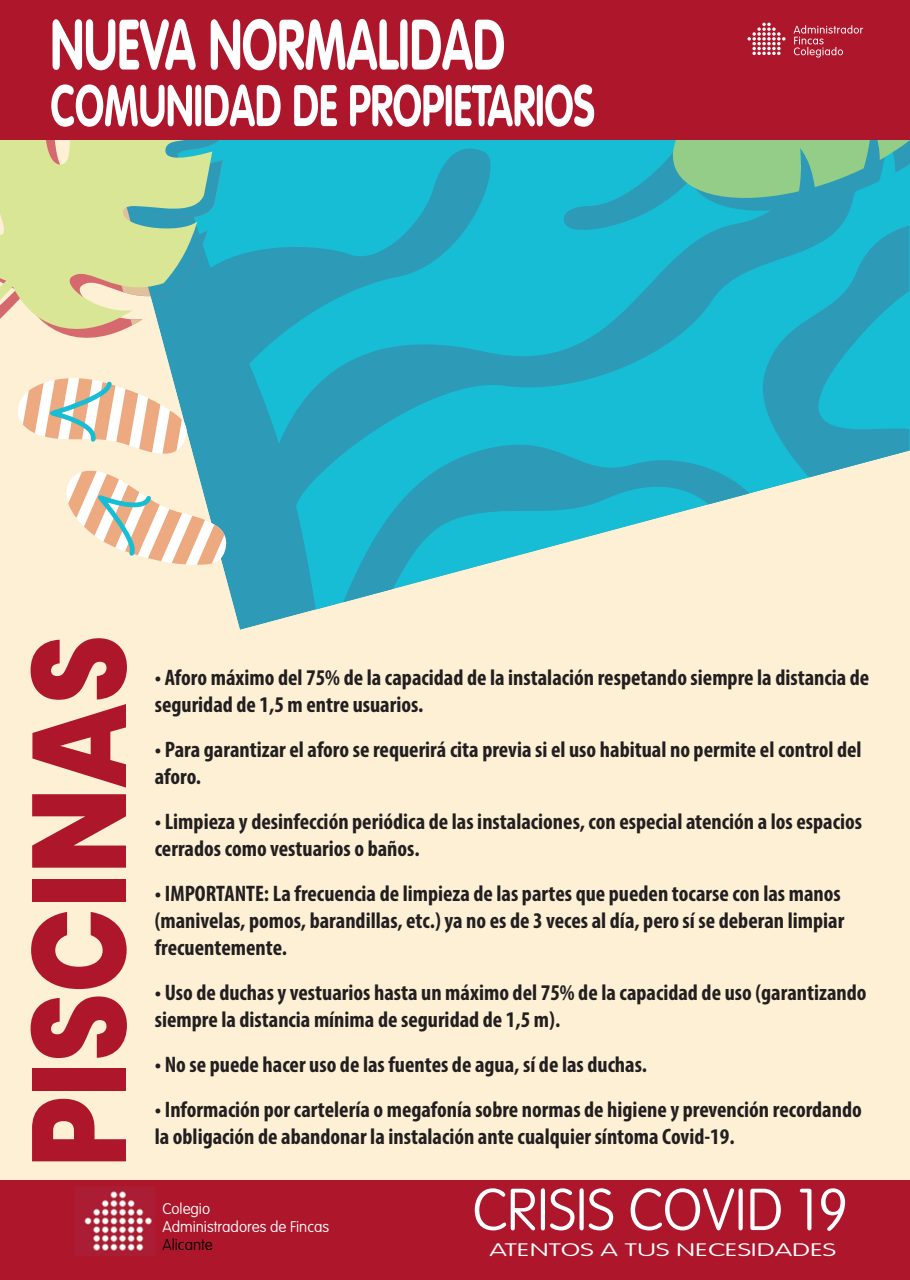
<style>
.page{position:relative;width:910px;height:1280px;background:#fff}
.page>*{position:absolute;margin:0;border:0;box-sizing:border-box;transform-origin:0 0}
.t1{font:800 132.75px "Poppins";color:#ae172b;scale:.85 1}
.t2{font:700 condensed 70.05px "VAG Rounded";color:#fff;scale:.93 1}
.t3{font:100 58.05px "VAG Rounded Std";color:#fff}
.t4{font:700 condensed 57.6px "VAG Rounded";color:#fff;scale:.93 1}
.t5{font:700 condensed 22.5px/27px "Myriad Pro";color:#231f20}
.t6{font:100 17.85px "VAG Rounded Std";color:#fff;scale:1.61 1}
.t7{font:100 15.15px/18.3px "VAG Rounded Std";color:#fff}
.t8{font:100 15.15px "VAG Rounded Std";color:#000001}
</style>
<div class="page">
<div style="left:0;top:0;width:910px;height:1274px;background:#fdf0d5"></div>
<svg style="left:189px;top:388px;width:155px;height:221px;background:#3fa7be"></svg>
<svg style="left:343px;top:537px;width:244px;height:65px"></svg>
<svg style="left:189px;top:296px;width:79px;height:92px;background:#299fbb"></svg>
<svg style="left:268px;top:139px;width:641px;height:398px;background:#2db4ca"></svg>
<svg style="left:556px;top:139px;width:353px;height:94px;background:#1eb0ca"></svg>
<svg style="left:680px;top:205px;width:229px;height:13px;background:#1fadc8"></svg>
<svg style="left:665px;top:139px;width:244px;height:66px;background:#66ba9d"></svg>
<svg style="left:240px;top:139px;width:144px;height:157px;background:#1db2cb"></svg>
<svg style="left:0;top:139px;width:240px;height:239px;fill:#d8e696"></svg>
<svg style="left:66px;top:467px;width:167px;height:98px"></svg>
<svg style="left:11px;top:376px;width:178px;height:78px"></svg>
<div style="left:0;top:0;width:910px;height:139px;background:#ae172b"></div>
<svg style="left:747px;top:23px;width:38px;height:32px"></svg>
<svg style="left:794px;top:25px;width:69px;height:33px"></svg>
<div style="left:0;top:1180px;width:910px;height:100px;background:#ae172b"></div>
<img style="left:84px;top:1191px;width:69px;height:60px">
<h2 class="t2" style="left:51px;top:4px;width:490px">NUEVA NORMALIDAD</h2>
<h3 class="t4" style="left:51px;top:72px;width:587px">COMUNIDAD DE PROPIETARIOS</h3>
<h1 class="t1" style="left:3px;top:1167px;width:628px;rotate:-90deg">PISCINAS</h1>
<p class="t5" style="left:155px;top:663px;width:716px">• Aforo máximo del 75% de la capacidad de la instalación respetando siempre la distancia de seguridad de 1,5 m entre usuarios.</p>
<p class="t5" style="left:155px;top:735px;width:708px">• Para garantizar el aforo se requerirá cita previa si el uso habitual no permite el control del aforo.</p>
<p class="t5" style="left:155px;top:807px;width:709px">• Limpieza y desinfección periódica de las instalaciones, con especial atención a los espacios cerrados como vestuarios o baños.</p>
<p class="t5" style="left:155px;top:879px;width:691px">• IMPORTANTE: La frecuencia de limpieza de las partes que pueden tocarse con las manos (manivelas, pomos, barandillas, etc.) ya no es de 3 veces al día, pero sí se deberan limpiar frecuentemente.</p>
<p class="t5" style="left:155px;top:978px;width:713px">• Uso de duchas y vestuarios hasta un máximo del 75% de la capacidad de uso (garantizando siempre la distancia mínima de seguridad de 1,5 m).</p>
<p class="t5" style="left:155px;top:1050px;width:494px">• No se puede hacer uso de las fuentes de agua, sí de las duchas.</p>
<p class="t5" style="left:155px;top:1095px;width:709px">• Información por cartelería o megafonía sobre normas de higiene y prevención recordando</p>
<p class="t5" style="left:155px;top:1122px;width:581px">la obligación de abandonar la instalación ante cualquier síntoma Covid-19.</p>
<p class="t7" style="left:163px;top:1200px;width:168px">Colegio<br>Administradores de Fincas</p>
<p class="t8" style="left:163px;top:1236px;width:52px">Alicante</p>
<h3 class="t3" style="left:472px;top:1176px;width:378px">CRISIS COVID 19</h3>
<p class="t6" style="left:489px;top:1240px;width:217px">ATENTOS A TUS NECESIDADES</p>
</div>
